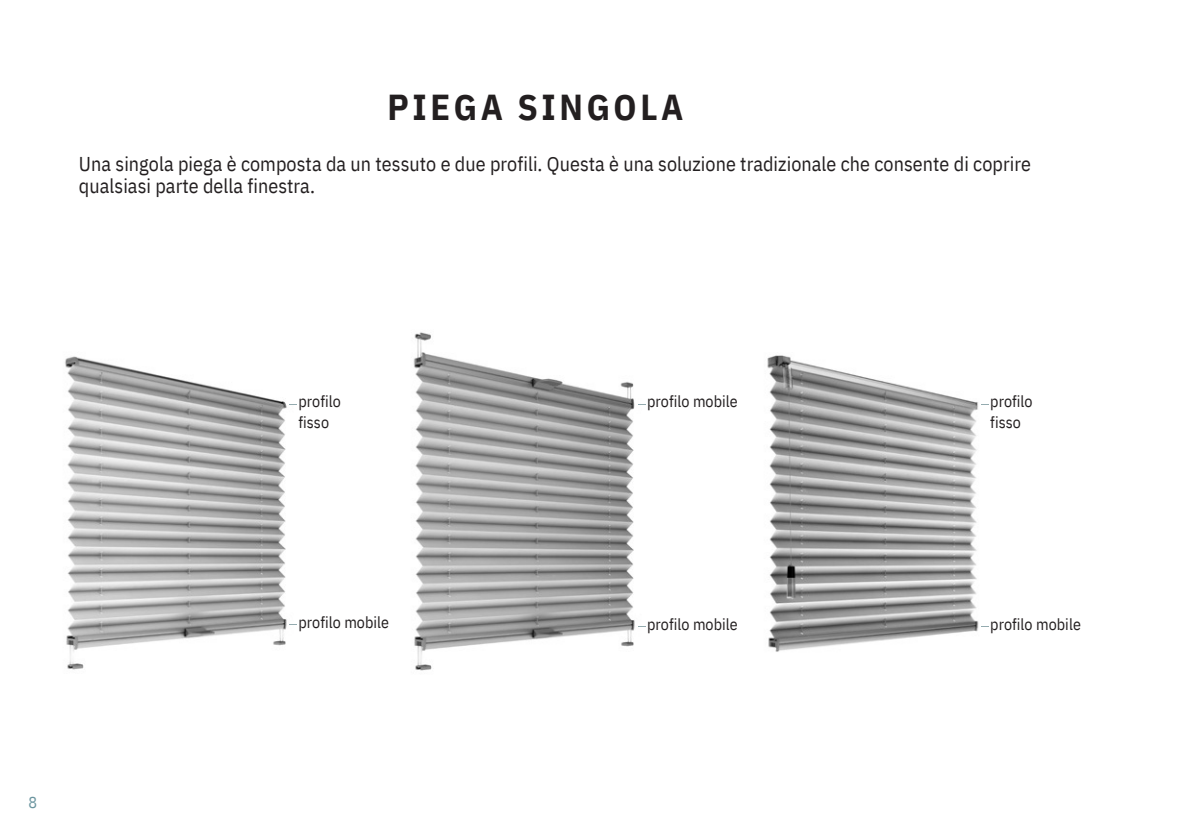
<style>
.page{position:relative;width:1191px;height:839px;background:#fff}
.page>*{position:absolute;margin:0;border:0;box-sizing:border-box;transform-origin:0 0}
.t1{font:700 36px "IBM Plex Sans Cond";letter-spacing:.1em;color:#231f20}
.t2{font:20px/22.4px "IBM Plex Sans Cond";letter-spacing:.005em;color:#231f20}
.t3{font:16px/21px "IBM Plex Sans Cond";letter-spacing:.005em;color:#231f20}
.t4{font:16px "IBM Plex Sans Cond";color:#6b959f}
</style>
<div class="page">
<img style="left:65px;top:356px;width:222px;height:314px">
<img style="left:413px;top:332px;width:222px;height:339px">
<img style="left:767px;top:355px;width:212px;height:297px">
<p class="t1" style="left:388px;top:83px;width:297px">PIEGA SINGOLA</p>
<p class="t2" style="left:79px;top:152px;width:954px">Una singola piega è composta da un tessuto e due profili. Questa è una soluzione tradizionale che consente di coprire qualsiasi parte della finestra.</p>
<p class="t4" style="left:28px;top:791px;width:10px">8</p>
<p class="t3" style="left:298px;top:391px;width:44px">profilo fisso</p>
<p class="t3" style="left:298px;top:611px;width:92px">profilo mobile</p>
<p class="t3" style="left:647px;top:391px;width:92px">profilo mobile</p>
<p class="t3" style="left:647px;top:613px;width:92px">profilo mobile</p>
<p class="t3" style="left:990px;top:391px;width:44px">profilo fisso</p>
<p class="t3" style="left:990px;top:613px;width:92px">profilo mobile</p>
</div>
